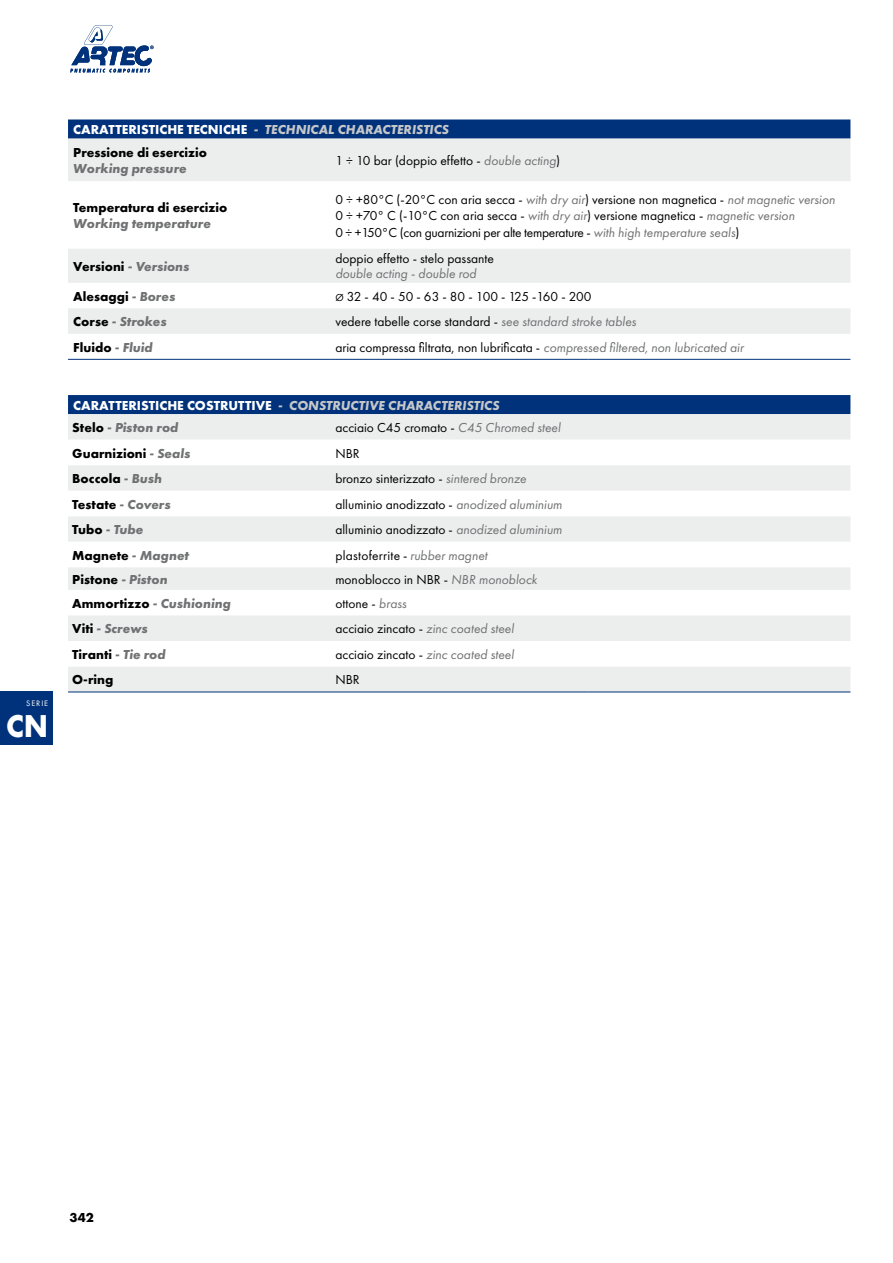
<style>
.page{position:relative;width:893px;height:1263px;background:#fff}
.page>*{position:absolute;margin:0;border:0;box-sizing:border-box;transform-origin:0 0}
.t1{font:700 32.85px "Futura PT";color:#fff;scale:.92 1}
.t2{font:13.5px/16.5px "Futura PT";color:#000}
.t3{font:700 13.5px "Futura PT";color:#000}
.t4{font:italic 700 13.5px/22.5px "Futura PT";color:#c6c7c8}
.t5{font:italic 700 13.5px "Futura PT";color:#707172}
.t6{font:13.5px "Futura PT";letter-spacing:.02em;color:#000}
.t7{font:italic 13.5px "Futura PT";color:#707172}
.t8{font:8.25px "Futura PT";letter-spacing:.11em;color:#fff}
.s1{font-style:normal;color:#fff}
.s2{font-style:normal;color:#000}
.s3{font-style:italic;color:#707172}
.s4{font-size:10.5px}
.s5{color:#707172}
</style>
<div class="page">
<svg style="left:70px;top:26px;width:84px;height:47px"></svg>
<div style="left:0;top:691px;width:53px;height:53px;background:#00327b"></div>
<svg style="left:68px;top:119px;width:782px;height:20px;background:#0d3c81"></svg>
<svg style="left:68px;top:139px;width:782px;height:553px"></svg>
<svg style="left:68px;top:249px;width:782px;height:341px;fill:#eceded"></svg>
<svg style="left:68px;top:440px;width:782px;height:127px"></svg>
<svg style="left:68px;top:641px;width:782px;height:25px"></svg>
<hr style="left:68px;top:359px;width:262px;height:1px;background:#00327b">
<hr style="left:330px;top:359px;width:258px;height:1px;background:#00327b">
<hr style="left:588px;top:359px;width:262px;height:1px;background:#00327b">
<hr style="left:68px;top:692px;width:262px;height:1px;background:#00327b">
<hr style="left:330px;top:692px;width:258px;height:1px;background:#00327b">
<hr style="left:588px;top:692px;width:262px;height:1px;background:#00327b">
<p class="t8" style="left:26px;top:698px;width:23px">SERIE</p>
<h1 class="t1" style="left:6px;top:705px;width:47px">CN</h1>
<p class="t4" style="left:73px;top:118px;width:377px"><span class="s1">CARATTERISTICHE TECNICHE</span> - TECHNICAL CHARACTERISTICS<br><span class="s2">Pressione di esercizio</span></p>
<p class="t5" style="left:73px;top:160px;width:115px">Working pressure</p>
<p class="t2" style="left:335px;top:152px;width:226px">1 ÷ 10 bar (doppio effetto - <span class="s3">double acting</span>)</p>
<p class="t3" style="left:73px;top:199px;width:156px">Temperatura di esercizio</p>
<p class="t5" style="left:73px;top:215px;width:139px">Working temperature</p>
<p class="t2" style="left:335px;top:191px;width:501px">0 ÷ +80°C (-20°C con aria secca - <span class="s3">with dry air</span>) versione non magnetica - <span class="s3">not magnetic version<br></span>0 ÷ +70° C (-10°C con aria secca - <span class="s3">with dry air</span>) versione magnetica - <span class="s3">magnetic version<br></span>0 ÷ +150°C (con guarnizioni per alte temperature - <span class="s3">with high temperature seals</span>)</p>
<p class="t5" style="left:73px;top:258px;width:118px"><span class="s2">Versioni</span> - Versions</p>
<p class="t2" style="left:335px;top:251px;width:160px">doppio effetto - stelo passante</p>
<p class="t7" style="left:335px;top:266px;width:143px">double acting - double rod</p>
<p class="t3" style="left:73px;top:287px;width:104px">Alesaggi <span class="s3">- Bores</span></p>
<p class="t2" style="left:335px;top:288px;width:258px"><span class="s4">Ø</span> 32 - 40 - 50 - 63 - 80 - 100 - 125 -160 - 200</p>
<p class="t5" style="left:73px;top:313px;width:95px"><span class="s2">Corse</span> - Strokes</p>
<p class="t2" style="left:335px;top:313px;width:302px">vedere tabelle corse standard - <span class="s3">see standard stroke tables</span></p>
<p class="t3" style="left:73px;top:338px;width:81px">Fluido <span class="s3">- Fluid</span></p>
<p class="t2" style="left:335px;top:339px;width:410px">aria compressa filtrata, non lubrificata - <span class="s3">compressed filtered, non lubricated air</span></p>
<p class="t4" style="left:72px;top:394px;width:429px"><span class="s1">CARATTERISTICHE COSTRUTTIVE</span> - CONSTRUCTIVE CHARACTERISTICS<br><span class="s2">Stelo</span> <span class="s5">- Piston rod</span></p>
<p class="t2" style="left:335px;top:419px;width:227px">acciaio C45 cromato - <span class="s3">C45 Chromed steel</span></p>
<p class="t3" style="left:72px;top:444px;width:120px">Guarnizioni <span class="s3">- Seals</span></p>
<p class="t2" style="left:335px;top:445px;width:26px">NBR</p>
<p class="t3" style="left:72px;top:470px;width:91px">Boccola <span class="s3">- Bush</span></p>
<p class="t2" style="left:335px;top:470px;width:192px">bronzo sinterizzato - <span class="s3">sintered bronze</span></p>
<p class="t3" style="left:72px;top:495px;width:100px">Testate <span class="s3">- Covers</span></p>
<p class="t2" style="left:335px;top:496px;width:228px">alluminio anodizzato - <span class="s3">anodized aluminium</span></p>
<p class="t5" style="left:72px;top:521px;width:73px"><span class="s2">Tubo</span> - Tube</p>
<p class="t2" style="left:335px;top:521px;width:228px">alluminio anodizzato - <span class="s3">anodized aluminium</span></p>
<p class="t3" style="left:72px;top:546px;width:118px">Magnete <span class="s3">- Magnet</span></p>
<p class="t6" style="left:335px;top:547px;width:154px">plastoferrite - <span class="s3">rubber magnet</span></p>
<p class="t3" style="left:72px;top:571px;width:97px">Pistone <span class="s3">- Piston</span></p>
<p class="t2" style="left:335px;top:571px;width:203px">monoblocco in NBR - <span class="s3">NBR monoblock</span></p>
<p class="t5" style="left:72px;top:595px;width:160px"><span class="s2">Ammortizzo</span> - Cushioning</p>
<p class="t2" style="left:335px;top:595px;width:73px">ottone - <span class="s3">brass</span></p>
<p class="t5" style="left:72px;top:620px;width:77px"><span class="s2">Viti</span> - Screws</p>
<p class="t2" style="left:335px;top:621px;width:180px">acciaio zincato - <span class="s3">zinc coated steel</span></p>
<p class="t3" style="left:72px;top:646px;width:95px">Tiranti <span class="s3">- Tie rod</span></p>
<p class="t2" style="left:335px;top:646px;width:180px">acciaio zincato - <span class="s3">zinc coated steel</span></p>
<p class="t3" style="left:72px;top:671px;width:43px">O-ring</p>
<p class="t2" style="left:335px;top:671px;width:26px">NBR</p>
<p class="t3" style="left:70px;top:1209px;width:26px">342</p>
</div>
